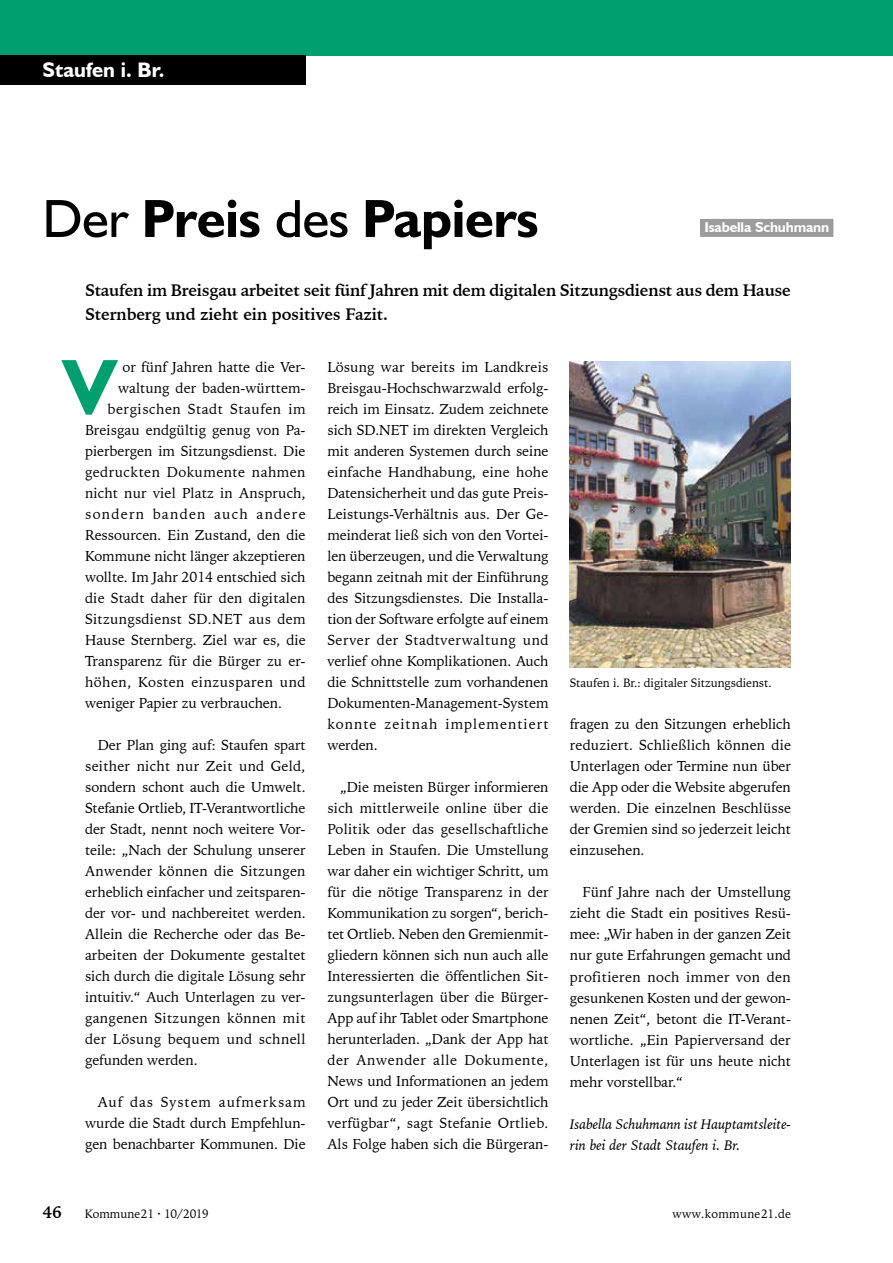
<style>
.page{position:relative;width:893px;height:1263px;background:#fff}
.page>*{position:absolute;margin:0;border:0;box-sizing:border-box;transform-origin:0 0}
.t1{font:700 79.2px "Humanist 521 BT";color:#009f6f}
.t2{font:700 54px "Humanist 521 BT";letter-spacing:-.005em;color:#000}
.t3{font:700 21px "Humanist 521 BT";color:#fff}
.t4{font:700 16.5px/24px "Iowan Old Style BT";letter-spacing:-.02em;color:#000}
.t5{font:14.25px/21px "Iowan Old Style BT";color:#000;text-align:justify}
.t6{font:italic 14.25px/21px "Iowan Old Style BT";letter-spacing:-.005em;color:#000}
.t7{font:14.25px "Iowan Old Style BT";letter-spacing:.02em;color:#000}
.t8{font:14.25px "Iowan Old Style BT";letter-spacing:.035em;color:#000}
.t9{font:14.25px "Iowan Old Style BT";letter-spacing:.03em;color:#000}
.t10{font:14.25px "Iowan Old Style BT";letter-spacing:.04em;color:#000}
.t11{font:14.25px "Iowan Old Style BT";letter-spacing:.09em;color:#000}
.t12{font:700 14.25px "Humanist 521 BT";letter-spacing:-.01em;color:#fff}
.t13{font:12px "Iowan Old Style BT";letter-spacing:-.005em;color:#000}
.t14{font:12px "Iowan Old Style BT";letter-spacing:.02em;color:#000}
.s1{font-weight:400}
</style>
<div class="page">
<div style="left:0;top:0;width:893px;height:55px;background:#009f6f"></div>
<div style="left:0;top:55px;width:306px;height:30px;background:#000"></div>
<div style="left:700px;top:219px;width:133px;height:18px;background:#9d9c9c"></div>
<img style="left:570px;top:361px;width:221px;height:306px">
<h3 class="t3" style="left:43px;top:57px;width:123px">Staufen i. Br.</h3>
<h2 class="t2" style="left:43px;top:185px;width:498px"><span class="s1">Der</span> Preis <span class="s1">des</span> Papiers</h2>
<p class="t4" style="left:85px;top:278px;width:707px">Staufen im Breisgau arbeitet seit fünf Jahren mit dem digitalen Sitzungsdienst aus dem Hause<br>Sternberg und zieht ein positives Fazit.</p>
<p class="t5" style="left:123px;top:357px;width:184px">or fünf Jahren hatte die Ver-</p>
<p class="t5" style="left:118px;top:378px;width:189px">waltung der baden-württem-</p>
<p class="t10" style="left:108px;top:400px;width:200px">bergischen Stadt Staufen im</p>
<p class="t5" style="left:85px;top:420px;width:222px">Breisgau endgültig genug von Pa-</p>
<p class="t5" style="left:85px;top:441px;width:222px">pierbergen im Sitzungsdienst. Die</p>
<p class="t9" style="left:85px;top:463px;width:222px">gedruckten Dokumente nahmen</p>
<p class="t5" style="left:85px;top:483px;width:222px">nicht nur viel Platz in Anspruch,</p>
<p class="t11" style="left:85px;top:505px;width:222px">sondern banden auch andere</p>
<p class="t5" style="left:85px;top:525px;width:222px">Ressourcen. Ein Zustand, den die</p>
<p class="t5" style="left:85px;top:546px;width:222px">Kommune nicht länger akzeptieren</p>
<p class="t5" style="left:85px;top:567px;width:222px">wollte. Im Jahr 2014 entschied sich</p>
<p class="t5" style="left:85px;top:588px;width:222px">die Stadt daher für den digitalen</p>
<p class="t7" style="left:85px;top:610px;width:222px">Sitzungsdienst SD.NET aus dem</p>
<p class="t5" style="left:85px;top:630px;width:222px">Hause Sternberg. Ziel war es, die</p>
<p class="t5" style="left:85px;top:651px;width:222px">Transparenz für die Bürger zu er-</p>
<p class="t8" style="left:85px;top:673px;width:222px">höhen, Kosten einzusparen und</p>
<p class="t5" style="left:85px;top:693px;width:198px">weniger Papier zu verbrauchen.</p>
<p class="t5" style="left:85px;top:735px;width:222px;text-indent:13px">Der Plan ging auf: Staufen spart seither nicht nur Zeit und Geld, sondern schont auch die Umwelt.<br>Stefanie Ortlieb, IT-Verantwortliche der Stadt, nennt noch weitere Vor&shy;teile: „Nach der Schulung unserer Anwender können die Sitzungen erheblich einfacher und zeitsparen&shy;der vor- und nachbereitet werden.<br>Allein die Recherche oder das Be&shy;arbeiten der Dokumente gestaltet sich durch die digitale Lösung sehr intuitiv.“ Auch Unterlagen zu ver&shy;gangenen Sitzungen können mit der Lösung bequem und schnell gefunden werden.</p>
<p class="t5" style="left:85px;top:1092px;width:222px;text-indent:13px">Auf das System aufmerksam wurde die Stadt durch Empfehlun&shy;gen benachbarter Kommunen. Die</p>
<p class="t12" style="left:704px;top:218px;width:126px">Isabella Schuhmann</p>
<h1 class="t1" style="left:63px;top:338px;width:55px">V</h1>
<p class="t5" style="left:327px;top:357px;width:223px">Lösung war bereits im Landkreis Breisgau-Hochschwarzwald erfolg&shy;reich im Einsatz. Zudem zeichnete sich SD.NET im direkten Vergleich mit anderen Systemen durch seine einfache Handhabung, eine hohe Datensicherheit und das gute Preis-Leistungs-Verhältnis aus. Der Ge&shy;meinderat ließ sich von den Vortei&shy;len überzeugen, und die Verwaltung begann zeitnah mit der Einführung des Sitzungsdienstes. Die Installa&shy;tion der Software erfolgte auf einem Server der Stadtverwaltung und verlief ohne Komplikationen. Auch die Schnittstelle zum vorhandenen Dokumenten-Management-System konnte zeitnah implementiert werden.</p>
<p class="t5" style="left:327px;top:777px;width:223px;text-indent:13px">„Die meisten Bürger informieren sich mittlerweile online über die Politik oder das gesellschaftliche Leben in Staufen. Die Umstellung war daher ein wichtiger Schritt, um für die nötige Transparenz in der Kommunikation zu sorgen“, berich&shy;tet Ortlieb. Neben den Gremienmit&shy;gliedern können sich nun auch alle Interessierten die öffentlichen Sit&shy;zungsunterlagen über die Bürger-App auf ihr Tablet oder Smartphone herunterladen. „Dank der App hat der Anwender alle Dokumente, News und Informationen an jedem Ort und zu jeder Zeit übersichtlich verfügbar“, sagt Stefanie Ortlieb.<br>Als Folge haben sich die Bürgeran-</p>
<p class="t13" style="left:570px;top:675px;width:203px">Staufen i. Br.: digitaler Sitzungsdienst.</p>
<p class="t5" style="left:570px;top:714px;width:223px">fragen zu den Sitzungen erheblich reduziert. Schließlich können die Unterlagen oder Termine nun über die App oder die Website abgerufen werden. Die einzelnen Beschlüsse der Gremien sind so jederzeit leicht einzusehen.</p>
<p class="t5" style="left:570px;top:882px;width:223px;text-indent:13px">Fünf Jahre nach der Umstellung zieht die Stadt ein positives Resü&shy;mee: „Wir haben in der ganzen Zeit nur gute Erfahrungen gemacht und profitieren noch immer von den gesunkenen Kosten und der gewon&shy;nenen Zeit“, betont die IT-Verant&shy;wortliche. „Ein Papierversand der Unterlagen ist für uns heute nicht mehr vorstellbar.“</p>
<p class="t6" style="left:570px;top:1113px;width:223px">Isabella Schuhmann ist Hauptamtsleite&shy;rin bei der Stadt Staufen i. Br.</p>
<p class="t4" style="left:43px;top:1200px;width:21px">46</p>
<p class="t13" style="left:85px;top:1206px;width:125px">Kommune21 · 10/2019</p>
<p class="t14" style="left:673px;top:1206px;width:120px">www.kommune21.de</p>
</div>
